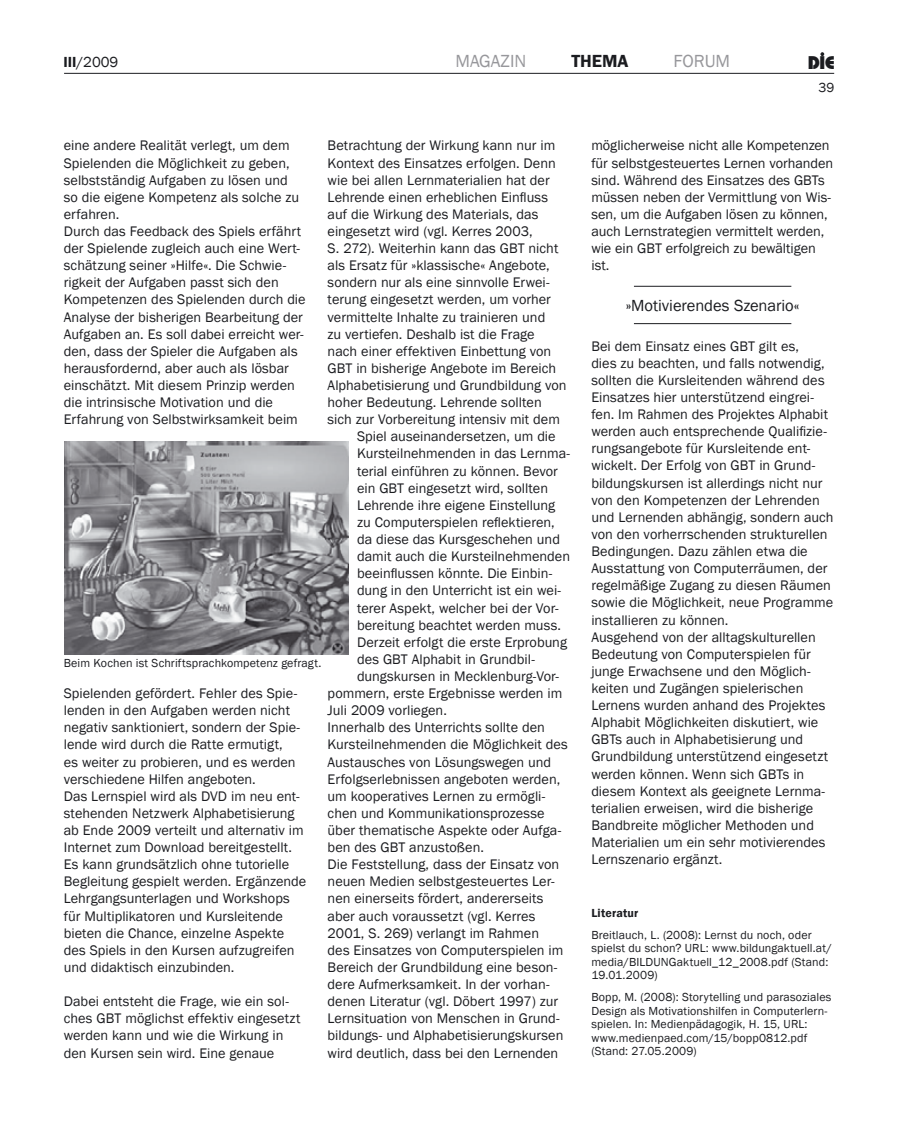
<style>
.page{position:relative;width:919px;height:1132px;background:#fff}
.page>*{position:absolute;margin:0;border:0;box-sizing:border-box;transform-origin:0 0}
.t1{font:800 18.3px "Bauhaus";color:#1b1c20}
.t2{font:18px "Franklin Gothic";color:#97979b}
.t3{font:600 18px "Franklin Gothic";color:#1b1c20}
.t4{font:16.5px "Franklin Gothic";letter-spacing:-.005em;color:#1b1c20}
.t5{font:15px "Franklin Gothic";color:#1b1c20}
.t6{font:14.25px/17.1px "Franklin Gothic";color:#1b1c20}
.t7{font:13.5px "Franklin Gothic";color:#1b1c20}
.t8{font:12px/13.5px "Franklin Gothic";letter-spacing:.01em;color:#1b1c20}
.t9{font:600 12px "Franklin Gothic";letter-spacing:.015em;color:#1b1c20}
.s1{font-weight:600}
</style>
<div class="page">
<hr style="left:64px;top:73px;width:770px;height:1px;background:#1b1c20">
<img style="left:65px;top:441px;width:283px;height:213px">
<hr style="left:634px;top:286px;width:157px;height:1px;background:#1b1c20">
<hr style="left:634px;top:323px;width:157px;height:1px;background:#1b1c20">
<p class="t5" style="left:63px;top:53px;width:56px"><span class="s1">III</span>/2009</p>
<p class="t2" style="left:455px;top:50px;width:72px">MAGAZIN</p>
<p class="t3" style="left:571px;top:50px;width:59px">THEMA</p>
<p class="t2" style="left:673px;top:50px;width:58px">FORUM</p>
<p class="t1" style="left:807px;top:56px;width:28px">DIE</p>
<p class="t6" style="left:64px;top:137px;width:243px">eine andere Realität verlegt, um dem Spielenden die Möglichkeit zu geben, selbstständig Aufgaben zu lösen und<br>so die eigene Kompetenz als solche zu erfahren.<br>Durch das Feedback des Spiels erfährt der Spielende zugleich auch eine Wert&shy;schätzung seiner »Hilfe«. Die Schwie&shy;rigkeit der Aufgaben passt sich den Kompetenzen des Spielenden durch die Analyse der bisherigen Bearbeitung der Aufgaben an. Es soll dabei erreicht wer&shy;den, dass der Spieler die Aufgaben als herausfordernd, aber auch als lösbar einschätzt. Mit diesem Prinzip werden die intrinsische Motivation und die Erfahrung von Selbstwirksamkeit beim</p>
<p class="t6" style="left:327px;top:137px;width:229px">Betrachtung der Wirkung kann nur im</p>
<p class="t6" style="left:327px;top:154px;width:230px">Kontext des Einsatzes erfolgen. Denn</p>
<p class="t6" style="left:327px;top:171px;width:223px">wie bei allen Lernmaterialien hat der</p>
<p class="t6" style="left:327px;top:188px;width:222px">Lehrende einen erheblichen Einfluss</p>
<p class="t6" style="left:327px;top:205px;width:212px">auf die Wirkung des Materials, das</p>
<p class="t6" style="left:327px;top:222px;width:207px">eingesetzt wird (vgl. Kerres 2003,</p>
<p class="t6" style="left:327px;top:239px;width:232px">S. 272). Weiterhin kann das GBT nicht</p>
<p class="t6" style="left:327px;top:256px;width:223px">als Ersatz für »klassische« Angebote,</p>
<p class="t6" style="left:327px;top:274px;width:224px">sondern nur als eine sinnvolle Erwei-</p>
<p class="t6" style="left:327px;top:291px;width:225px">terung eingesetzt werden, um vorher</p>
<p class="t6" style="left:327px;top:308px;width:219px">vermittelte Inhalte zu trainieren und</p>
<p class="t6" style="left:327px;top:325px;width:208px">zu vertiefen. Deshalb ist die Frage</p>
<p class="t6" style="left:327px;top:342px;width:225px">nach einer effektiven Einbettung von</p>
<p class="t6" style="left:327px;top:359px;width:230px">GBT in bisherige Angebote im Bereich</p>
<p class="t6" style="left:327px;top:376px;width:240px">Alphabetisierung und Grundbildung von</p>
<p class="t6" style="left:327px;top:393px;width:216px">hoher Bedeutung. Lehrende sollten</p>
<p class="t6" style="left:327px;top:410px;width:234px">sich zur Vorbereitung intensiv mit dem</p>
<p class="t6" style="left:357px;top:427px;width:200px">Spiel auseinandersetzen, um die</p>
<p class="t6" style="left:357px;top:445px;width:215px">Kursteilnehmenden in das Lernma-</p>
<p class="t6" style="left:357px;top:462px;width:202px">terial einführen zu können. Bevor</p>
<p class="t6" style="left:357px;top:479px;width:192px">ein GBT eingesetzt wird, sollten</p>
<p class="t6" style="left:357px;top:496px;width:200px">Lehrende ihre eigene Einstellung</p>
<p class="t6" style="left:357px;top:513px;width:199px">zu Computerspielen reflektieren,</p>
<p class="t6" style="left:357px;top:530px;width:204px">da diese das Kursgeschehen und</p>
<p class="t6" style="left:357px;top:547px;width:214px">damit auch die Kursteilnehmenden</p>
<p class="t6" style="left:357px;top:564px;width:197px">beeinflussen könnte. Die Einbin-</p>
<p class="t6" style="left:357px;top:581px;width:206px">dung in den Unterricht ist ein wei-</p>
<p class="t6" style="left:357px;top:598px;width:203px">terer Aspekt, welcher bei der Vor-</p>
<p class="t6" style="left:357px;top:616px;width:205px">bereitung beachtet werden muss.</p>
<p class="t6" style="left:357px;top:633px;width:211px">Derzeit erfolgt die erste Erprobung</p>
<p class="t6" style="left:357px;top:650px;width:179px">des GBT Alphabit in Grundbil-</p>
<p class="t6" style="left:357px;top:667px;width:204px">dungskursen in Mecklenburg-Vor-</p>
<p class="t6" style="left:327px;top:684px;width:236px">pommern, erste Ergebnisse werden im</p>
<p class="t6" style="left:327px;top:701px;width:121px">Juli 2009 vorliegen.</p>
<p class="t6" style="left:327px;top:718px;width:219px">Innerhalb des Unterrichts sollte den</p>
<p class="t6" style="left:327px;top:735px;width:242px">Kursteilnehmenden die Möglichkeit des</p>
<p class="t6" style="left:327px;top:752px;width:225px">Austausches von Lösungswegen und</p>
<p class="t6" style="left:327px;top:769px;width:234px">Erfolgserlebnissen angeboten werden,</p>
<p class="t6" style="left:327px;top:787px;width:219px">um kooperatives Lernen zu ermögli-</p>
<p class="t6" style="left:327px;top:804px;width:218px">chen und Kommunikationsprozesse</p>
<p class="t6" style="left:327px;top:821px;width:235px">über thematische Aspekte oder Aufga-</p>
<p class="t6" style="left:327px;top:838px;width:158px">ben des GBT anzustoßen.</p>
<p class="t6" style="left:327px;top:855px;width:233px">Die Feststellung, dass der Einsatz von</p>
<p class="t6" style="left:327px;top:872px;width:228px">neuen Medien selbstgesteuertes Ler-</p>
<p class="t6" style="left:327px;top:889px;width:217px">nen einerseits fördert, andererseits</p>
<p class="t6" style="left:327px;top:906px;width:209px">aber auch voraussetzt (vgl. Kerres</p>
<p class="t6" style="left:327px;top:923px;width:213px">2001, S. 269) verlangt im Rahmen</p>
<p class="t6" style="left:327px;top:940px;width:237px">des Einsatzes von Computerspielen im</p>
<p class="t6" style="left:327px;top:958px;width:231px">Bereich der Grundbildung eine beson-</p>
<p class="t6" style="left:327px;top:975px;width:223px">dere Aufmerksamkeit. In der vorhan-</p>
<p class="t6" style="left:327px;top:992px;width:232px">denen Literatur (vgl. Döbert 1997) zur</p>
<p class="t6" style="left:327px;top:1009px;width:234px">Lernsituation von Menschen in Grund-</p>
<p class="t6" style="left:327px;top:1026px;width:237px">bildungs- und Alphabetisierungskursen</p>
<p class="t6" style="left:327px;top:1043px;width:232px">wird deutlich, dass bei den Lernenden</p>
<p class="t8" style="left:64px;top:655px;width:259px">Beim Kochen ist Schriftsprachkompetenz gefragt.</p>
<p class="t6" style="left:64px;top:684px;width:244px">Spielenden gefördert. Fehler des Spie&shy;lenden in den Aufgaben werden nicht negativ sanktioniert, sondern der Spie&shy;lende wird durch die Ratte ermutigt,<br>es weiter zu probieren, und es werden verschiedene Hilfen angeboten.<br>Das Lernspiel wird als DVD im neu ent&shy;stehenden Netzwerk Alphabetisierung ab Ende 2009 verteilt und alternativ im Internet zum Download bereitgestellt.<br>Es kann grundsätzlich ohne tutorielle Begleitung gespielt werden. Ergänzende Lehrgangsunterlagen und Workshops für Multiplikatoren und Kursleitende bieten die Chance, einzelne Aspekte des Spiels in den Kursen aufzugreifen und didaktisch einzubinden.</p>
<p class="t6" style="left:64px;top:992px;width:238px">Dabei entsteht die Frage, wie ein sol&shy;ches GBT möglichst effektiv eingesetzt werden kann und wie die Wirkung in den Kursen sein wird. Eine genaue</p>
<p class="t7" style="left:818px;top:80px;width:17px">39</p>
<p class="t6" style="left:591px;top:137px;width:243px">möglicherweise nicht alle Kompetenzen für selbstgesteuertes Lernen vorhanden sind. Während des Einsatzes des GBTs müssen neben der Vermittlung von Wis&shy;sen, um die Aufgaben lösen zu können, auch Lernstrategien vermittelt werden, wie ein GBT erfolgreich zu bewältigen ist.</p>
<p class="t4" style="left:625px;top:296px;width:175px">»Motivierendes Szenario«</p>
<p class="t6" style="left:591px;top:337px;width:244px">Bei dem Einsatz eines GBT gilt es,<br>dies zu beachten, und falls notwendig, sollten die Kursleitenden während des Einsatzes hier unterstützend eingrei&shy;fen. Im Rahmen des Projektes Alphabit werden auch entsprechende Qualifizie&shy;rungsangebote für Kursleitende ent&shy;wickelt. Der Erfolg von GBT in Grund&shy;bildungskursen ist allerdings nicht nur von den Kompetenzen der Lehrenden und Lernenden abhängig, sondern auch von den vorherrschenden strukturellen Bedingungen. Dazu zählen etwa die Ausstattung von Computerräumen, der regelmäßige Zugang zu diesen Räumen sowie die Möglichkeit, neue Programme installieren zu können.<br>Ausgehend von der alltagskulturellen Bedeutung von Computerspielen für junge Erwachsene und den Möglich&shy;keiten und Zugängen spielerischen Lernens wurden anhand des Projektes Alphabit Möglichkeiten diskutiert, wie GBTs auch in Alphabetisierung und Grundbildung unterstützend eingesetzt werden können. Wenn sich GBTs in diesem Kontext als geeignete Lernma&shy;terialien erweisen, wird die bisherige Bandbreite möglicher Methoden und Materialien um ein sehr motivierendes Lernszenario ergänzt.</p>
<p class="t9" style="left:591px;top:905px;width:48px">Literatur</p>
<p class="t8" style="left:591px;top:927px;width:242px">Breitlauch, L. (2008): Lernst du noch, oder spielst du schon? URL: www.bildungaktuell.at/ media/BILDUNGaktuell_12_2008.pdf (Stand:<br>19.01.2009)</p>
<p class="t8" style="left:591px;top:990px;width:241px">Bopp, M. (2008): Storytelling und parasoziales Design als Motivationshilfen in Computerlern&shy;spielen. In: Medienpädagogik, H. 15, URL: www.medienpaed.com/15/bopp0812.pdf (Stand: 27.05.2009)</p>
</div>
